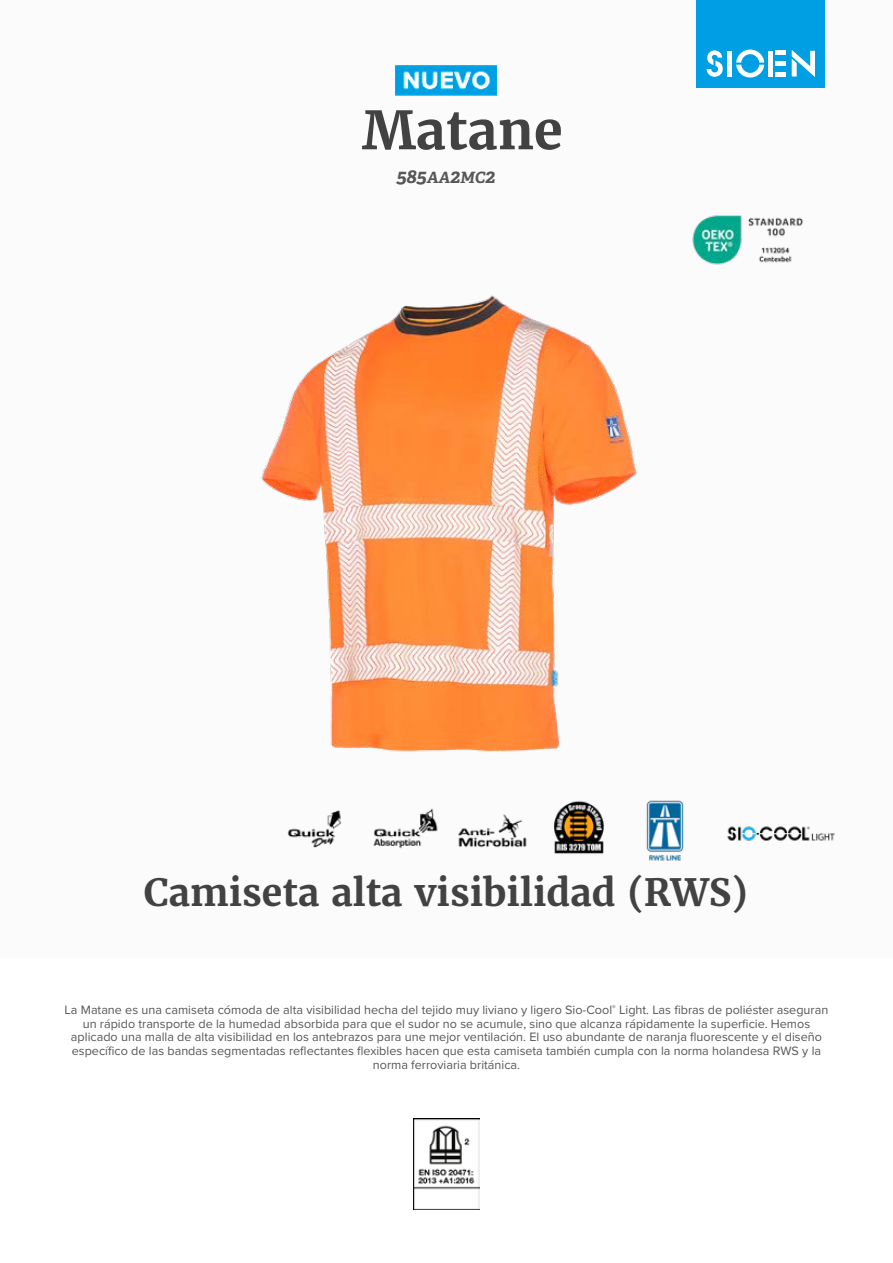
<style>
.page{position:relative;width:893px;height:1263px;background:#fff}
.page>*{position:absolute;margin:0;border:0;box-sizing:border-box;transform-origin:0 0}
.t1{font:700 52.5px "Merriweather";color:#424242}
.t2{font:700 37.5px "Merriweather";color:#424242}
.t3{font:italic 700 19.5px "Adelle";color:#575756}
.t4{font:12.6px/13.6px "Proxima Nova";color:#575756;text-align:center}
.s1{font-size:15.6px}
</style>
<div class="page">
<div style="left:0;top:0;width:893px;height:957px;background:#fbfbfb"></div>
<div style="left:697px;top:0;width:128px;height:88px;background:#009fe3"></div>
<svg style="left:707px;top:50px;width:16px;height:27px"></svg>
<svg style="left:736px;top:50px;width:28px;height:28px"></svg>
<div style="left:727px;top:51px;width:5px;height:26px;background:#fff"></div>
<div style="left:768px;top:51px;width:5px;height:26px;background:#fff"></div>
<div style="left:775px;top:72px;width:11px;height:5px;background:#fff"></div>
<div style="left:775px;top:61px;width:11px;height:5px;background:#fff"></div>
<hr style="left:775px;top:51px;width:11px;height:4px;background:#fff">
<svg style="left:792px;top:50px;width:23px;height:27px"></svg>
<img style="left:727px;top:826px;width:108px;height:15px">
<img style="left:692px;top:215px;width:112px;height:50px">
<img style="left:413px;top:1118px;width:67px;height:92px">
<img style="left:261px;top:295px;width:423px;height:566px">
<img style="left:395px;top:65px;width:102px;height:31px">
<h1 class="t1" style="left:362px;top:97px;width:202px">Matane</h1>
<h3 class="t3" style="left:396px;top:164px;width:100px">585<span class="s1">AA</span>2<span class="s1">MC</span>2</h3>
<h2 class="t2" style="left:144px;top:868px;width:605px">Camiseta alta visibilidad (RWS)</h2>
<p class="t4" style="left:65px;top:1002px;width:765px">La Matane es una camiseta cómoda de alta visibilidad hecha del tejido muy liviano y ligero Sio-Cool<sup>®</sup> Light. Las fibras de poliéster aseguran un rápido transporte de la humedad absorbida para que el sudor no se acumule, sino que alcanza rápidamente la superficie. Hemos aplicado una malla de alta visibilidad en los antebrazos para une mejor ventilación. El uso abundante de naranja fluorescente y el diseño específico de las bandas segmentadas reflectantes flexibles hacen que esta camiseta también cumpla con la norma holandesa RWS y la norma ferroviaria británica.</p>
</div>
